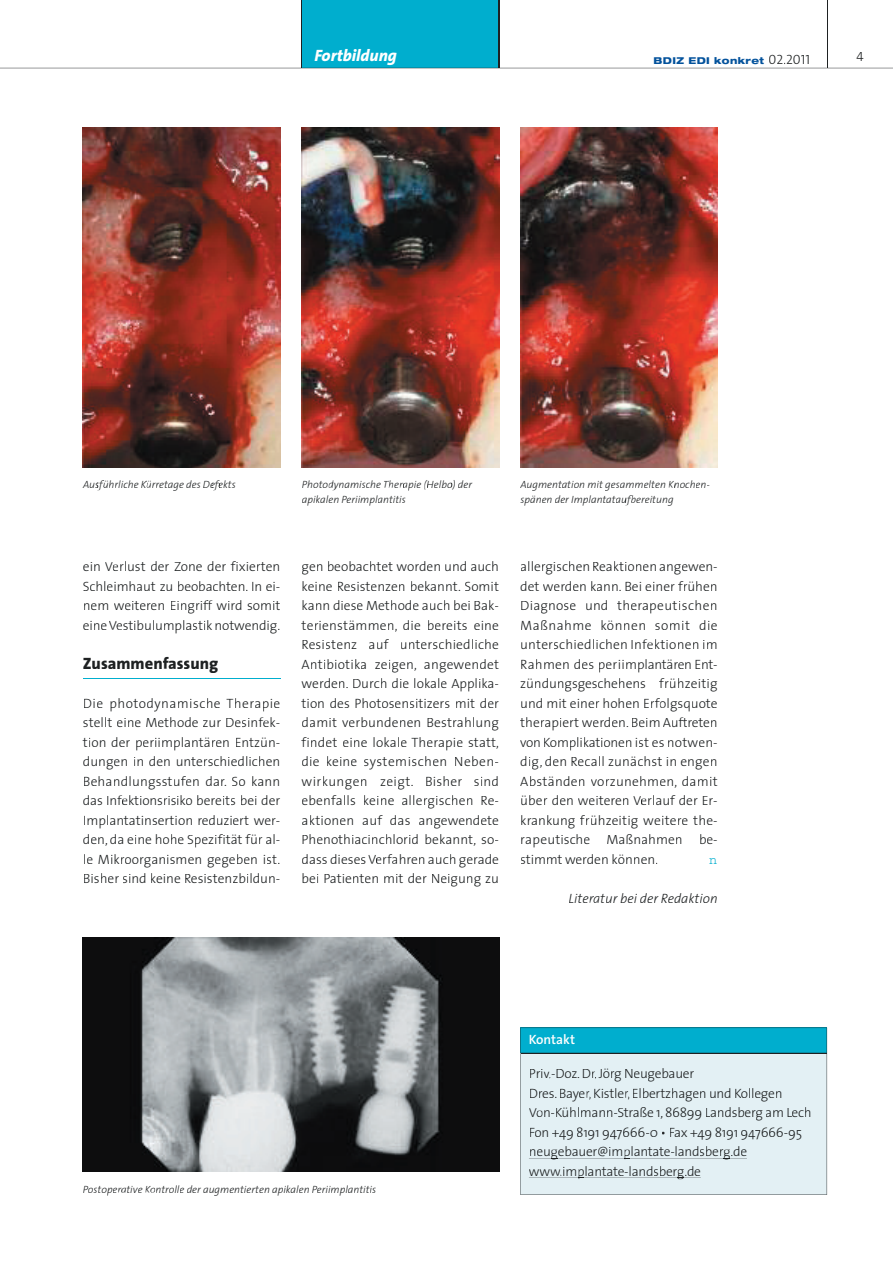
<style>
.page{position:relative;width:893px;height:1263px;background:#fff}
.page>*{position:absolute;margin:0;border:0;box-sizing:border-box;transform-origin:0 0}
.t1{font:800 16.5px "The Sans";color:#1e2122}
.t2{font:italic 800 16.5px "The Sans";color:#fff}
.t3{font:300 13.5px/19.5px "The Sans";letter-spacing:-.02em;color:#1e2122;text-align:justify}
.t4{font:italic 300 13.5px "The Sans";color:#1e2122}
.t5{font:600 13.5px "The Sans";color:#fff}
.t6{font:13.5px "The Sans Light Caps";color:#1e2122}
.t7{font:13.5px "Courier";color:#00aece}
.t8{font:italic 300 10.5px/15px "The Sans";color:#1e2122}
.t9{font:800 expanded 9.45px "Helvetica Neue";letter-spacing:.045em;color:#03529c}
.s1{font-family:"The Sans Light Caps";font-weight:400;font-stretch:normal;font-size:13.5px;color:#1e2122}
</style>
<div class="page">
<div style="left:302px;top:0;width:197px;height:68px;background:#00aece"></div>
<hr style="left:301px;top:0;width:1px;height:68px;background:#1e2122">
<hr style="left:302px;top:0;width:1px;height:68px;background:#1e2122">
<hr style="left:499px;top:0;width:1px;height:68px;background:#1e2122">
<hr style="left:827px;top:0;width:1px;height:68px;background:#1e2122">
<svg style="left:0;top:68px;width:893px;height:1px"></svg>
<hr style="left:83px;top:678px;width:197px;height:1px;background:#00aece">
<img style="left:83px;top:128px;width:198px;height:340px">
<img style="left:302px;top:128px;width:197px;height:340px">
<img style="left:520px;top:128px;width:198px;height:340px">
<svg style="left:520px;top:1027px;width:307px;height:168px;background:#bde2ea"></svg>
<img style="left:83px;top:938px;width:416px;height:233px">
<p class="t2" style="left:314px;top:42px;width:84px">Fortbildung</p>
<p class="t9" style="left:654px;top:55px;width:158px">BDIZ EDI konkret <span class="s1">02.2011</span></p>
<p class="t6" style="left:856px;top:45px;width:9px">4</p>
<p class="t8" style="left:83px;top:476px;width:154px">Ausführliche Kürretage des Defekts</p>
<p class="t8" style="left:302px;top:476px;width:172px">Photodynamische Therapie (Helbo) der apikalen Periimplantitis</p>
<p class="t8" style="left:520px;top:476px;width:191px">Augmentation mit gesammelten Knochen&shy;spänen der Implantataufbereitung</p>
<p class="t3" style="left:83px;top:556px;width:199px">ein Verlust der Zone der fixierten Schleimhaut zu beobachten. In ei&shy;nem weiteren Eingriff wird somit eineVestibulumplastiknotwendig.</p>
<p class="t1" style="left:83px;top:649px;width:137px">Zusammenfassung</p>
<p class="t3" style="left:83px;top:693px;width:199px">Die photodynamische Therapie stellt eine Methode zur Desinfek&shy;tion der periimplantären Entzün&shy;dungen in den unterschiedlichen Behandlungsstufen dar. So kann das Infektionsrisiko bereits bei der Implantatinsertion reduziert wer&shy;den, da eine hohe Spezifität für al&shy;le Mikroorganismen gegeben ist.<br>Bisher sind keine Resistenzbildun-</p>
<p class="t3" style="left:302px;top:556px;width:199px">gen beobachtet worden und auch keine Resistenzen bekannt. Somit kann diese Methode auch bei Bak&shy;terienstämmen, die bereits eine Resistenz auf unterschiedliche Antibiotika zeigen, angewendet werden. Durch die lokale Applika&shy;tion des Photosensitizers mit der damit verbundenen Bestrahlung findet eine lokale Therapie statt, die keine systemischen Neben&shy;wirkungen zeigt. Bisher sind ebenfalls keine allergischen Re&shy;aktionen auf das angewendete Phenothiacinchlorid bekannt, so&shy;dass diesesVerfahren auch gerade bei Patienten mit der Neigung zu</p>
<p class="t3" style="left:520px;top:556px;width:199px">allergischen Reaktionen angewen&shy;det werden kann. Bei einer frühen Diagnose und therapeutischen Maßnahme können somit die unterschiedlichen Infektionen im Rahmen des periimplantären Ent&shy;zündungsgeschehens frühzeitig und mit einer hohen Erfolgsquote therapiert werden. Beim Auftreten vonKomplikationen ist es notwen&shy;dig, den Recall zunächst in engen Abständen vorzunehmen, damit über den weiteren Verlauf der Er&shy;krankung frühzeitig weitere the&shy;rapeutische Maßnahmen be&shy;stimmt werden können.</p>
<p class="t7" style="left:709px;top:852px;width:10px">n</p>
<p class="t4" style="left:568px;top:887px;width:151px">Literatur bei der Redaktion</p>
<p class="t5" style="left:529px;top:1028px;width:48px">Kontakt</p>
<p class="t3" style="left:529px;top:1063px;width:284px;text-align:left">Priv.-Doz.Dr.Jörg Neugebauer Dres.Bayer,Kistler,Elbertzhagen und Kollegen Von-Kühlmann-Straße 1,86899 Landsberg am Lech Fon +49 8191 947666-0 • Fax +49 8191 947666-95 neugebauer@implantate-landsberg.de www.implantate-landsberg.de</p>
<p class="t8" style="left:83px;top:1181px;width:295px">Postoperative Kontrolle der augmentierten apikalen Periimplantitis</p>
</div>
